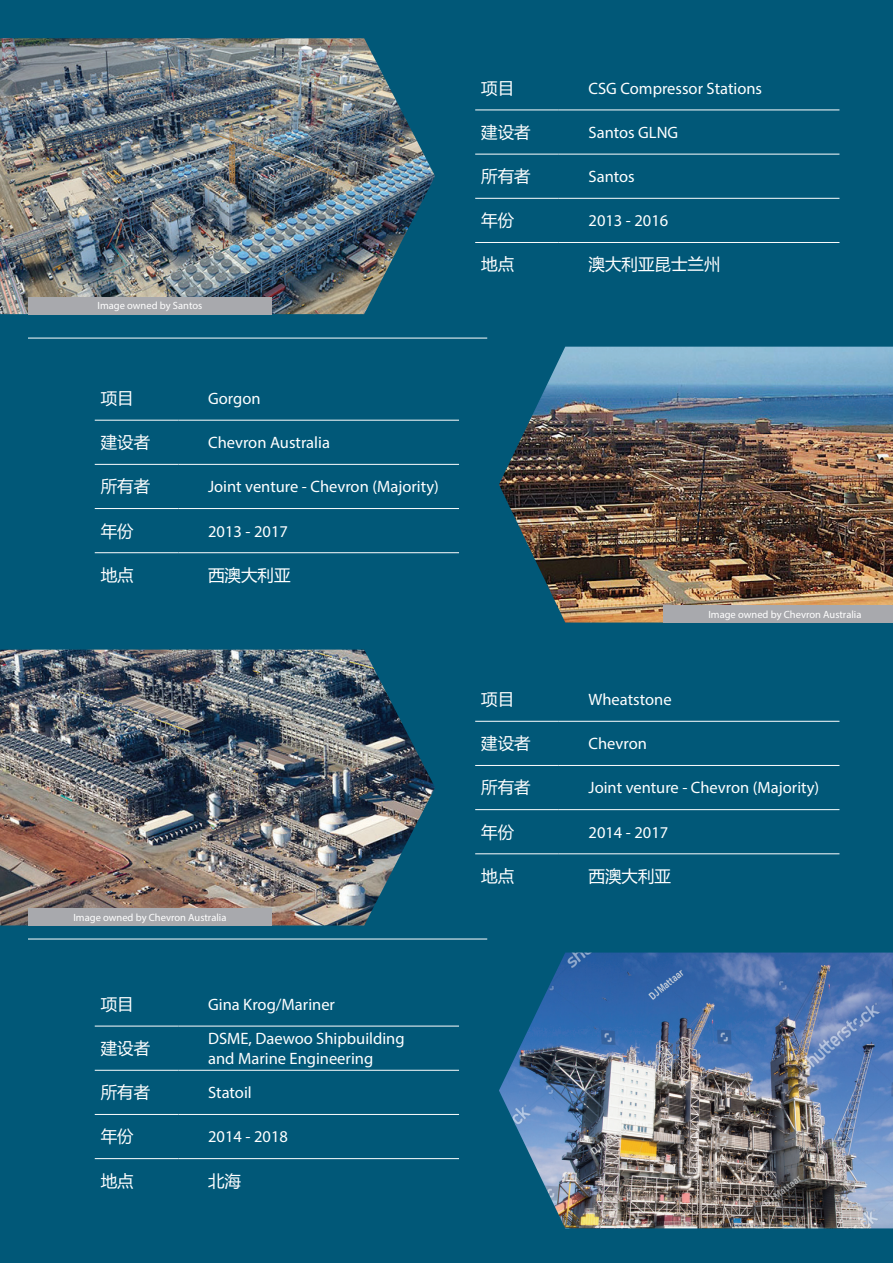
<style>
.page{position:relative;width:893px;height:1263px;background:#015878}
.page>*{position:absolute;margin:0;border:0;box-sizing:border-box;transform-origin:0 0}
.t1{font:16.5px/19.8px "Myriad Pro";color:#fff}
.t2{font:16.5px "Microsoft Ya Hei";color:#fff}
.t3{font:10.5px "Myriad Pro";color:#fff}
</style>
<div class="page">
<img style="left:499px;top:952px;width:394px;height:276px">
<img style="left:0;top:650px;width:435px;height:275px">
<img style="left:499px;top:347px;width:394px;height:275px">
<img style="left:0;top:38px;width:435px;height:276px">
<hr style="left:95px;top:1026px;width:83px;height:1px;background:#fff">
<hr style="left:178px;top:1026px;width:281px;height:1px;background:#fff">
<hr style="left:95px;top:1070px;width:83px;height:1px;background:#fff">
<hr style="left:178px;top:1070px;width:281px;height:1px;background:#fff">
<hr style="left:95px;top:1114px;width:83px;height:1px;background:#fff">
<hr style="left:178px;top:1114px;width:281px;height:1px;background:#fff">
<hr style="left:95px;top:1158px;width:83px;height:1px;background:#fff">
<hr style="left:178px;top:1158px;width:281px;height:1px;background:#fff">
<hr style="left:28px;top:338px;width:459px;height:1px;background:#fff">
<hr style="left:28px;top:939px;width:459px;height:1px;background:#fff">
<hr style="left:475px;top:721px;width:84px;height:1px;background:#fff">
<hr style="left:559px;top:721px;width:280px;height:1px;background:#fff">
<hr style="left:475px;top:765px;width:84px;height:1px;background:#fff">
<hr style="left:559px;top:765px;width:280px;height:1px;background:#fff">
<hr style="left:475px;top:809px;width:84px;height:1px;background:#fff">
<hr style="left:559px;top:809px;width:280px;height:1px;background:#fff">
<hr style="left:475px;top:853px;width:84px;height:1px;background:#fff">
<hr style="left:559px;top:853px;width:280px;height:1px;background:#fff">
<div style="left:28px;top:908px;width:244px;height:17px;background:#a8a9ad"></div>
<hr style="left:475px;top:110px;width:84px;height:1px;background:#fff">
<hr style="left:559px;top:110px;width:280px;height:1px;background:#fff">
<hr style="left:475px;top:154px;width:84px;height:1px;background:#fff">
<hr style="left:559px;top:154px;width:280px;height:1px;background:#fff">
<hr style="left:475px;top:198px;width:84px;height:1px;background:#fff">
<hr style="left:559px;top:198px;width:280px;height:1px;background:#fff">
<hr style="left:475px;top:242px;width:84px;height:1px;background:#fff">
<hr style="left:559px;top:242px;width:280px;height:1px;background:#fff">
<div style="left:28px;top:297px;width:244px;height:17px;background:#a8a9ad"></div>
<hr style="left:95px;top:420px;width:83px;height:1px;background:#fff">
<hr style="left:178px;top:420px;width:281px;height:1px;background:#fff">
<hr style="left:95px;top:464px;width:83px;height:1px;background:#fff">
<hr style="left:178px;top:464px;width:281px;height:1px;background:#fff">
<hr style="left:95px;top:508px;width:83px;height:1px;background:#fff">
<hr style="left:178px;top:508px;width:281px;height:1px;background:#fff">
<hr style="left:95px;top:552px;width:83px;height:1px;background:#fff">
<hr style="left:178px;top:552px;width:281px;height:1px;background:#fff">
<div style="left:664px;top:605px;width:229px;height:17px;background:#a8a9ad"></div>
<p class="t3" style="left:97px;top:299px;width:106px">Image owned by Santos</p>
<p class="t2" style="left:101px;top:387px;width:34px">项目</p>
<p class="t1" style="left:208px;top:388px;width:54px">Gorgon</p>
<p class="t2" style="left:101px;top:431px;width:51px">建设者</p>
<p class="t1" style="left:208px;top:432px;width:123px">Chevron Australia</p>
<p class="t2" style="left:101px;top:475px;width:51px">所有者</p>
<p class="t1" style="left:208px;top:477px;width:232px">Joint venture - Chevron (Majority)</p>
<p class="t2" style="left:101px;top:519px;width:34px">年份</p>
<p class="t1" style="left:208px;top:521px;width:81px">2013 - 2017</p>
<p class="t2" style="left:101px;top:564px;width:34px">地点</p>
<p class="t2" style="left:208px;top:564px;width:84px">西澳大利亚</p>
<p class="t3" style="left:73px;top:911px;width:155px">Image owned by Chevron Australia</p>
<p class="t2" style="left:101px;top:993px;width:34px">项目</p>
<p class="t1" style="left:208px;top:994px;width:128px">Gina Krog/Mariner</p>
<p class="t2" style="left:101px;top:1037px;width:51px">建设者</p>
<p class="t1" style="left:208px;top:1028px;width:198px">DSME, Daewoo Shipbuilding and Marine Engineering</p>
<p class="t2" style="left:101px;top:1081px;width:51px">所有者</p>
<p class="t1" style="left:208px;top:1082px;width:45px">Statoil</p>
<p class="t2" style="left:101px;top:1125px;width:34px">年份</p>
<p class="t1" style="left:208px;top:1127px;width:81px">2014 - 2018</p>
<p class="t2" style="left:101px;top:1169px;width:34px">地点</p>
<p class="t2" style="left:208px;top:1169px;width:34px">北海</p>
<p class="t2" style="left:481px;top:77px;width:34px">项目</p>
<p class="t1" style="left:589px;top:78px;width:175px">CSG Compressor Stations</p>
<p class="t2" style="left:481px;top:121px;width:51px">建设者</p>
<p class="t1" style="left:589px;top:122px;width:91px">Santos GLNG</p>
<p class="t2" style="left:481px;top:165px;width:51px">所有者</p>
<p class="t1" style="left:589px;top:166px;width:48px">Santos</p>
<p class="t2" style="left:481px;top:209px;width:34px">年份</p>
<p class="t1" style="left:589px;top:211px;width:81px">2013 - 2016</p>
<p class="t2" style="left:481px;top:253px;width:34px">地点</p>
<p class="t2" style="left:589px;top:253px;width:133px">澳大利亚昆士兰州</p>
<p class="t3" style="left:708px;top:608px;width:155px">Image owned by Chevron Australia</p>
<p class="t2" style="left:481px;top:688px;width:34px">项目</p>
<p class="t1" style="left:589px;top:689px;width:85px">Wheatstone</p>
<p class="t2" style="left:481px;top:732px;width:51px">建设者</p>
<p class="t1" style="left:589px;top:733px;width:60px">Chevron</p>
<p class="t2" style="left:481px;top:776px;width:51px">所有者</p>
<p class="t1" style="left:589px;top:778px;width:232px">Joint venture - Chevron (Majority)</p>
<p class="t2" style="left:481px;top:820px;width:34px">年份</p>
<p class="t1" style="left:589px;top:822px;width:81px">2014 - 2017</p>
<p class="t2" style="left:481px;top:865px;width:34px">地点</p>
<p class="t2" style="left:589px;top:865px;width:84px">西澳大利亚</p>
</div>
